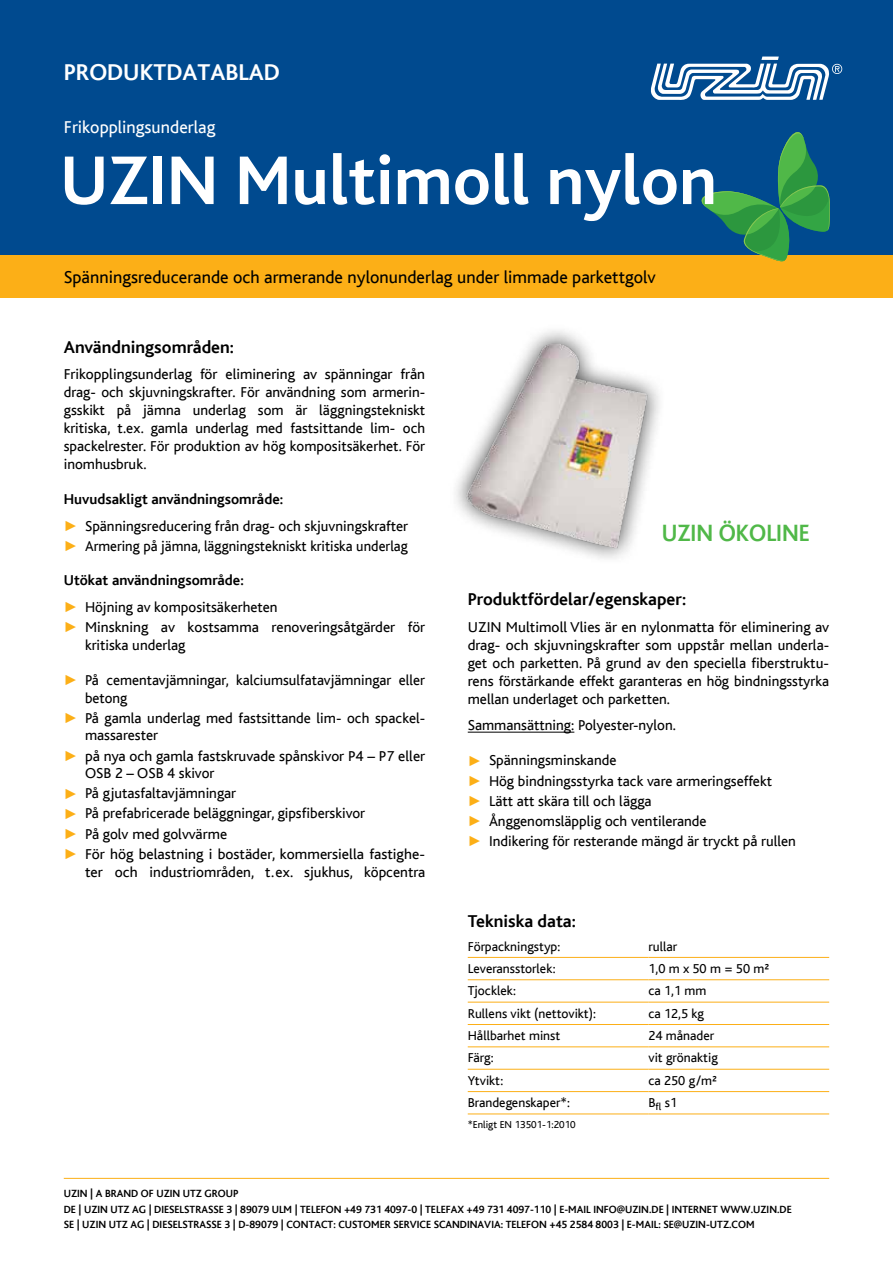
<style>
.page{position:relative;width:893px;height:1263px;background:#fff}
.page>*{position:absolute;margin:0;border:0;box-sizing:border-box;transform-origin:0 0}
.t1{font:700 72px "Bliss";color:#fff}
.t2{font:700 24.75px "Bliss";color:#50b848;scale:.93 1}
.t3{font:700 24px "Bliss";color:#fff}
.t4{font:18px "Bliss";color:#000}
.t5{font:700 18px "Bliss";color:#000}
.t6{font:18px "Bliss";color:#fff}
.t7{font:15px/18px "Bliss";color:#000}
.t8{font:700 15px "Bliss";color:#000}
.t9{font:13.5px "Bliss";color:#000}
.t10{font:700 10.95px "Bliss";color:#000}
.t11{font:10.5px "Bliss";color:#000}
.s1{color:#fcaf17}
</style>
<div class="page">
<div style="left:0;top:0;width:893px;height:255px;background:#004a8f"></div>
<svg style="left:651px;top:57px;width:191px;height:43px"></svg>
<div style="left:0;top:255px;width:893px;height:43px;background:#fcaf17"></div>
<hr style="left:64px;top:1178px;width:765px;height:1px;background:#fcaf17">
<svg style="left:702px;top:132px;width:128px;height:129px"></svg>
<hr style="left:468px;top:732px;width:106px;height:1px;background:#000">
<hr style="left:468px;top:957px;width:180px;height:1px;background:#fcaf17">
<hr style="left:648px;top:957px;width:181px;height:1px;background:#fcaf17">
<hr style="left:468px;top:979px;width:180px;height:1px;background:#fcaf17">
<hr style="left:648px;top:979px;width:181px;height:1px;background:#fcaf17">
<hr style="left:468px;top:1002px;width:180px;height:1px;background:#fcaf17">
<hr style="left:648px;top:1002px;width:181px;height:1px;background:#fcaf17">
<hr style="left:468px;top:1024px;width:180px;height:1px;background:#fcaf17">
<hr style="left:648px;top:1024px;width:181px;height:1px;background:#fcaf17">
<hr style="left:468px;top:1046px;width:180px;height:1px;background:#fcaf17">
<hr style="left:648px;top:1046px;width:181px;height:1px;background:#fcaf17">
<hr style="left:468px;top:1069px;width:180px;height:1px;background:#fcaf17">
<hr style="left:648px;top:1069px;width:181px;height:1px;background:#fcaf17">
<hr style="left:468px;top:1091px;width:180px;height:1px;background:#fcaf17">
<hr style="left:648px;top:1091px;width:181px;height:1px;background:#fcaf17">
<hr style="left:468px;top:1113px;width:180px;height:1px;background:#fcaf17">
<hr style="left:648px;top:1113px;width:181px;height:1px;background:#fcaf17">
<div style="left:449px;top:324px;width:217px;height:241px;background:#000;opacity:.75"></div>
<img style="left:456px;top:341px;width:209px;height:209px">
<h3 class="t3" style="left:64px;top:59px;width:218px">PRODUKTDATABLAD</h3>
<p class="t6" style="left:64px;top:118px;width:153px">Frikopplingsunderlag</p>
<h1 class="t1" style="left:60px;top:143px;width:658px">UZIN MULTIMOLL NYLON</h1>
<p class="t4" style="left:64px;top:267px;width:594px">Spänningsreducerande och armerande nylonunderlag under limmade parkettgolv</p>
<p class="t5" style="left:64px;top:338px;width:172px">ANVÄNDNINGSOMRÅDEN:</p>
<p class="t7" style="left:64px;top:366px;width:363px;text-align:justify">Frikopplingsunderlag för eliminering av spänningar från drag- och skjuvningskrafter. För användning som armerin&shy;gsskikt på jämna underlag som är läggningstekniskt kritiska, t.ex. gamla underlag med fastsittande lim- och spackelrester. För produktion av hög kompositsäkerhet. För inomhusbruk.</p>
<p class="t8" style="left:64px;top:491px;width:221px">HUVUDSAKLIGT ANVÄNDNINGSOMRÅDE:</p>
<p class="t7" style="left:64px;top:517px;width:346px"><span class="s1">✓</span> Spänningsreducering från drag- och skjuvningskrafter</p>
<p class="t7" style="left:64px;top:537px;width:345px"><span class="s1">✓</span> Armering på jämna, läggningstekniskt kritiska underlag</p>
<p class="t8" style="left:64px;top:573px;width:182px">UTÖKAT ANVÄNDNINGSOMRÅDE:</p>
<p class="t7" style="left:64px;top:598px;width:215px"><span class="s1">✓</span> Höjning av kompositsäkerheten</p>
<p class="t7" style="left:85px;top:618px;width:342px;text-indent:-21px"><span class="s1">✓</span> Minskning av kostsamma renoveringsåtgärder för kritiska underlag</p>
<p class="t7" style="left:85px;top:671px;width:342px;text-indent:-21px"><span class="s1">✓</span> På cementavjämningar, kalciumsulfatavjämningar eller betong</p>
<p class="t7" style="left:85px;top:709px;width:342px;text-indent:-21px"><span class="s1">✓</span> På gamla underlag med fastsittande lim- och spackel&shy;massarester</p>
<p class="t7" style="left:85px;top:747px;width:342px;text-indent:-21px"><span class="s1">✓</span> på nya och gamla fastskruvade spånskivor P4 – P7 eller<br>OSB 2 – OSB 4 skivor</p>
<p class="t7" style="left:64px;top:785px;width:174px"><span class="s1">✓</span> På gjutasfaltavjämningar</p>
<p class="t7" style="left:64px;top:805px;width:303px"><span class="s1">✓</span> På prefabricerade beläggningar, gipsfiberskivor</p>
<p class="t7" style="left:64px;top:825px;width:165px"><span class="s1">✓</span> På golv med golvvärme</p>
<p class="t7" style="left:64px;top:845px;width:363px;text-align:right"><span class="s1">✓</span> För hög belastning i bostäder, kommersiella fastighe&shy;ter och industriområden, t.ex. sjukhus, köpcentra</p>
<h2 class="t2" style="left:662px;top:520px;width:161px">UZIN ÖKOLINE</h2>
<p class="t5" style="left:468px;top:590px;width:220px">PRODUKTFÖRDELAR/EGENSKAPER:</p>
<p class="t7" style="left:468px;top:618px;width:363px;text-align:justify">UZIN Multimoll Vlies är en nylonmatta för eliminering av drag- och skjuvningskrafter som uppstår mellan underla&shy;get och parketten. På grund av den speciella fiberstruktu&shy;rens förstärkande effekt garanteras en hög bindningsstyrka mellan underlaget och parketten.</p>
<p class="t7" style="left:468px;top:717px;width:210px">Sammansättning: Polyester-nylon.</p>
<p class="t7" style="left:468px;top:752px;width:150px"><span class="s1">✓</span> Spänningsminskande</p>
<p class="t7" style="left:468px;top:772px;width:306px"><span class="s1">✓</span> Hög bindningsstyrka tack vare armeringseffekt</p>
<p class="t7" style="left:468px;top:792px;width:185px"><span class="s1">✓</span> Lätt att skära till och lägga</p>
<p class="t7" style="left:468px;top:812px;width:240px"><span class="s1">✓</span> Ånggenomsläpplig och ventilerande</p>
<p class="t7" style="left:468px;top:832px;width:330px"><span class="s1">✓</span> Indikering för resterande mängd är tryckt på rullen</p>
<p class="t5" style="left:468px;top:911px;width:110px">TEKNISKA DATA:</p>
<p class="t9" style="left:468px;top:939px;width:94px">Förpackningstyp:</p>
<p class="t9" style="left:648px;top:939px;width:30px">rullar</p>
<p class="t9" style="left:468px;top:961px;width:89px">Leveransstorlek:</p>
<p class="t9" style="left:648px;top:961px;width:122px">1,0 m x 50 m = 50 m²</p>
<p class="t9" style="left:468px;top:984px;width:50px">Tjocklek:</p>
<p class="t9" style="left:648px;top:984px;width:59px">ca 1,1 mm</p>
<p class="t9" style="left:468px;top:1006px;width:130px">Rullens vikt (nettovikt):</p>
<p class="t9" style="left:648px;top:1006px;width:57px">ca 12,5 kg</p>
<p class="t9" style="left:468px;top:1028px;width:94px">Hållbarhet minst</p>
<p class="t9" style="left:648px;top:1028px;width:67px">24 månader</p>
<p class="t9" style="left:468px;top:1051px;width:27px">Färg:</p>
<p class="t9" style="left:648px;top:1051px;width:71px">vit grönaktig</p>
<p class="t9" style="left:468px;top:1073px;width:37px">Ytvikt:</p>
<p class="t9" style="left:648px;top:1073px;width:70px">ca 250 g/m²</p>
<p class="t9" style="left:468px;top:1095px;width:104px">Brandegenskaper*:</p>
<p class="t9" style="left:648px;top:1095px;width:30px">B<sub>fl</sub> s1</p>
<p class="t11" style="left:468px;top:1118px;width:110px">*Enligt EN 13501-1:2010</p>
<p class="t10" style="left:64px;top:1187px;width:107px">UZIN | A BRAN D OF UZIN</p>
<p class="t10" style="left:183px;top:1187px;width:57px">UTZ GROUP</p>
<p class="t10" style="left:64px;top:1203px;width:34px">DE | UZIN</p>
<p class="t10" style="left:111px;top:1203px;width:98px">UTZ AG | DIESELSTRASSE</p>
<p class="t10" style="left:226px;top:1203px;width:406px">3 | 89079 ULM | TELEFON +49 731 4097-0 | TELEFAX +49 731 4097-110 | E-MAI L IN FO@UZIN</p>
<p class="t10" style="left:649px;top:1203px;width:111px">.DE | INTERNET WWW.UZIN</p>
<p class="t10" style="left:777px;top:1203px;width:15px">.DE</p>
<p class="t10" style="left:64px;top:1219px;width:33px">SE | UZIN</p>
<p class="t10" style="left:109px;top:1219px;width:98px">UTZ AG | DIESELSTRASSE</p>
<p class="t10" style="left:225px;top:1219px;width:217px">3 | D-89079 | CONTACT: CUSTOMER SERVICE SCAN</p>
<p class="t10" style="left:460px;top:1219px;width:229px">DINAVIA: TE LEFON +45 2584 8003 | E-MAI L: SE@UZIN</p>
<p class="t10" style="left:706px;top:1219px;width:50px">-UTZ.COM</p>
</div>
